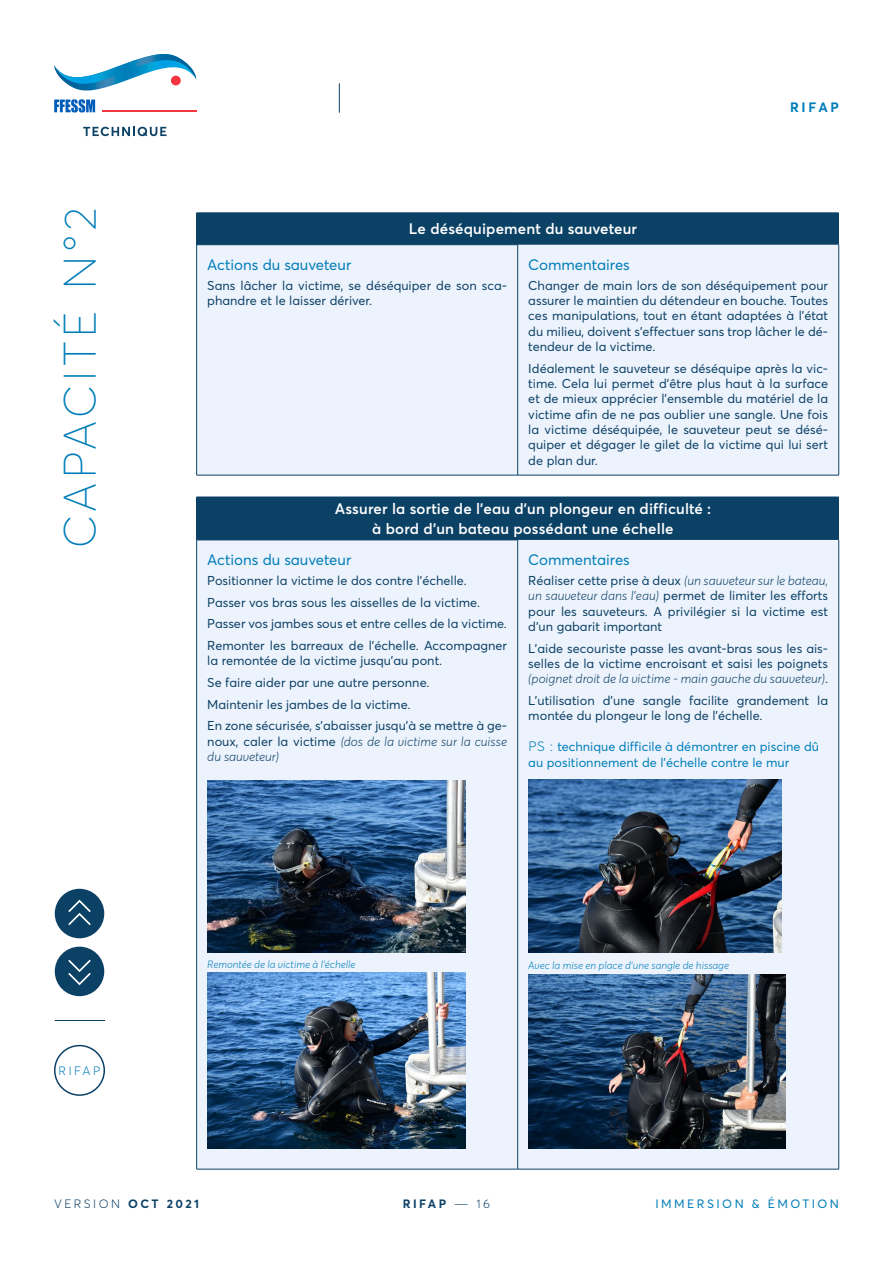
<style>
.page{position:relative;width:893px;height:1263px;background:#fff}
.page>*{position:absolute;margin:0;border:0;box-sizing:border-box;transform-origin:0 0}
.t1{font:100 45px "Averta";letter-spacing:.105em;color:#007db9}
.t2{font:600 15px/19.5px "Averta";letter-spacing:.01em;color:#fff;text-align:center}
.t3{font:15px "Averta";color:#007db9}
.t4{font:700 13.5px "Averta";letter-spacing:.205em;color:#007db9}
.t5{font:12.75px/15.3px "Averta";color:#0c4166}
.t6{font:12.75px/15.3px "Averta";color:#007db9}
.t7{font:italic 300 12.75px/15.3px "Averta";color:#0c4166}
.t8{font:12px "Averta";letter-spacing:.205em;color:#007db9}
.t9{font:300 12px "Averta";letter-spacing:.205em;color:#0c4166}
.t10{font:700 12px "Averta";letter-spacing:.205em;color:#0c4166}
.t11{font:300 12px "Averta";letter-spacing:.205em;color:#007db9}
.t12{font:italic 300 10.5px "Averta";color:#007db9}
.s1{font-weight:400;font-style:normal}
.s2{font-weight:300;font-style:italic}
.s3{font-weight:300;font-size:13.5px}
.s4{font-weight:700}
.s5{font-weight:300}
</style>
<div class="page">
<svg style="left:54px;top:54px;width:142px;height:58px"></svg>
<svg style="left:83px;top:127px;width:84px;height:9px"></svg>
<hr style="left:339px;top:83px;width:1px;height:30px;background:#0c4166">
<div style="left:197px;top:213px;width:642px;height:32px;background:#0c4166"></div>
<div style="left:197px;top:245px;width:641px;height:230px;background:#edf3fc"></div>
<hr style="left:196px;top:213px;width:1px;height:31px;background:#0c4166">
<hr style="left:196px;top:245px;width:1px;height:230px;background:#0c4166">
<hr style="left:196px;top:244px;width:322px;height:1px;background:#0c4166">
<hr style="left:196px;top:475px;width:322px;height:1px;background:#0c4166">
<hr style="left:517px;top:245px;width:1px;height:230px;background:#0c4166">
<hr style="left:838px;top:245px;width:1px;height:230px;background:#0c4166">
<hr style="left:518px;top:475px;width:321px;height:1px;background:#0c4166">
<div style="left:197px;top:497px;width:642px;height:43px;background:#0c4166"></div>
<div style="left:197px;top:540px;width:641px;height:629px;background:#edf3fc"></div>
<hr style="left:196px;top:497px;width:1px;height:43px;background:#0c4166">
<hr style="left:196px;top:540px;width:1px;height:629px;background:#0c4166">
<hr style="left:196px;top:540px;width:322px;height:1px;background:#0c4166">
<hr style="left:196px;top:1169px;width:322px;height:1px;background:#0c4166">
<hr style="left:517px;top:540px;width:1px;height:629px;background:#0c4166">
<hr style="left:838px;top:540px;width:1px;height:629px;background:#0c4166">
<hr style="left:518px;top:1169px;width:321px;height:1px;background:#0c4166">
<img style="left:207px;top:780px;width:258px;height:173px">
<img style="left:207px;top:973px;width:258px;height:175px">
<img style="left:528px;top:780px;width:254px;height:172px">
<img style="left:528px;top:974px;width:257px;height:174px">
<div style="left:55px;top:889px;width:49px;height:49px;background:#0c4166;border-radius:50%"></div>
<svg style="left:68px;top:900px;width:23px;height:25px"></svg>
<div style="left:55px;top:947px;width:49px;height:49px;background:#0c4166;border-radius:50%"></div>
<svg style="left:68px;top:960px;width:23px;height:25px"></svg>
<hr style="left:55px;top:1020px;width:50px;height:1px;background:#0c4166">
<div style="left:54px;top:1045px;width:51px;height:51px;border:2px solid #0c4166;border-radius:50%"></div>
<h1 class="t1" style="left:52px;top:548px;width:342px;rotate:-90deg">CAPACITÉ N°2</h1>
<p class="t11" style="left:59px;top:1063px;width:43px">RIFAP</p>
<p class="t2" style="left:409px;top:219px;width:230px">Le déséquipement du sauveteur</p>
<p class="t4" style="left:790px;top:99px;width:50px">RIFAP</p>
<p class="t3" style="left:207px;top:256px;width:146px">Actions du sauveteur</p>
<p class="t5" style="left:207px;top:278px;width:301px">Sans lâcher la victime, se déséquiper de son sca&shy;phandre et le laisser dériver.</p>
<p class="t3" style="left:528px;top:256px;width:103px">Commentaires</p>
<p class="t5" style="left:528px;top:278px;width:301px;text-align:justify">Changer de main lors de son déséquipement pour assurer le maintien du détendeur en bouche. Toutes ces manipulations, tout en étant adaptées à l’état du milieu, doivent s’effectuer sans trop lâcher le dé&shy;tendeur de la victime.</p>
<p class="t5" style="left:528px;top:360px;width:301px;text-align:justify">Idéalement le sauveteur se déséquipe après la vic&shy;time. Cela lui permet d’être plus haut à la surface et de mieux apprécier l’ensemble du matériel de la victime afin de ne pas oublier une sangle. Une fois la victime déséquipée, le sauveteur peut se désé&shy;quiper et dégager le gilet de la victime qui lui sert de plan dur.</p>
<p class="t2" style="left:335px;top:499px;width:378px">Assurer la sortie de l’eau d’un plongeur en difficulté : à bord d’un bateau possédant une échelle</p>
<p class="t3" style="left:207px;top:551px;width:146px">Actions du sauveteur</p>
<p class="t5" style="left:207px;top:569px;width:301px;line-height:21.8px">Positionner la victime le dos contre l’échelle.<br>Passer vos bras sous les aisselles de la victime.<br>Passer vos jambes sous et entre celles de la victime.<br>Remonter les barreaux de l’échelle. Accompagner</p>
<p class="t5" style="left:207px;top:650px;width:301px;line-height:21.8px">la remontée de la victime jusqu’au pont.<br>Se faire aider par une autre personne.<br>Maintenir les jambes de la victime.<br>En zone sécurisée, s’abaisser jusqu’à se mettre à ge-</p>
<p class="t7" style="left:207px;top:734px;width:301px"><span class="s1">noux, caler la victime</span> (dos de la victime sur la cuisse du sauveteur)</p>
<p class="t3" style="left:528px;top:551px;width:103px">Commentaires</p>
<p class="t5" style="left:528px;top:573px;width:301px;text-align:justify">Réaliser cette prise à deux <span class="s2">(un sauveteur sur le bateau, un sauveteur dans l’eau)</span> permet de limiter les efforts pour les sauveteurs. A privilégier si la victime est d’un gabarit important</p>
<p class="t5" style="left:528px;top:640px;width:301px;text-align:justify">L’aide secouriste passe les avant-bras sous les ais&shy;selles de la victime encroisant et saisi les poignets <span class="s2">(poignet droit de la victime - main gauche du sauveteur)</span>.</p>
<p class="t5" style="left:528px;top:693px;width:301px">L’utilisation d’une sangle facilite grandement la montée du plongeur le long de l’échelle.</p>
<p class="t6" style="left:528px;top:739px;width:292px"><span class="s3">PS :</span> technique difficile à démontrer en piscine dû au positionnement de l’échelle contre le mur</p>
<p class="t12" style="left:207px;top:958px;width:150px">Remontée de la victime à l’échelle</p>
<p class="t12" style="left:528px;top:959px;width:202px">Avec la mise en place d’une sangle de hissage</p>
<p class="t9" style="left:54px;top:1196px;width:147px">VERSION <span class="s4">OCT 2021</span></p>
<p class="t10" style="left:403px;top:1196px;width:89px">RIFAP <span class="s5">― 16</span></p>
<p class="t8" style="left:655px;top:1196px;width:185px">IMMERSION &amp; ÉMOTION</p>
</div>
